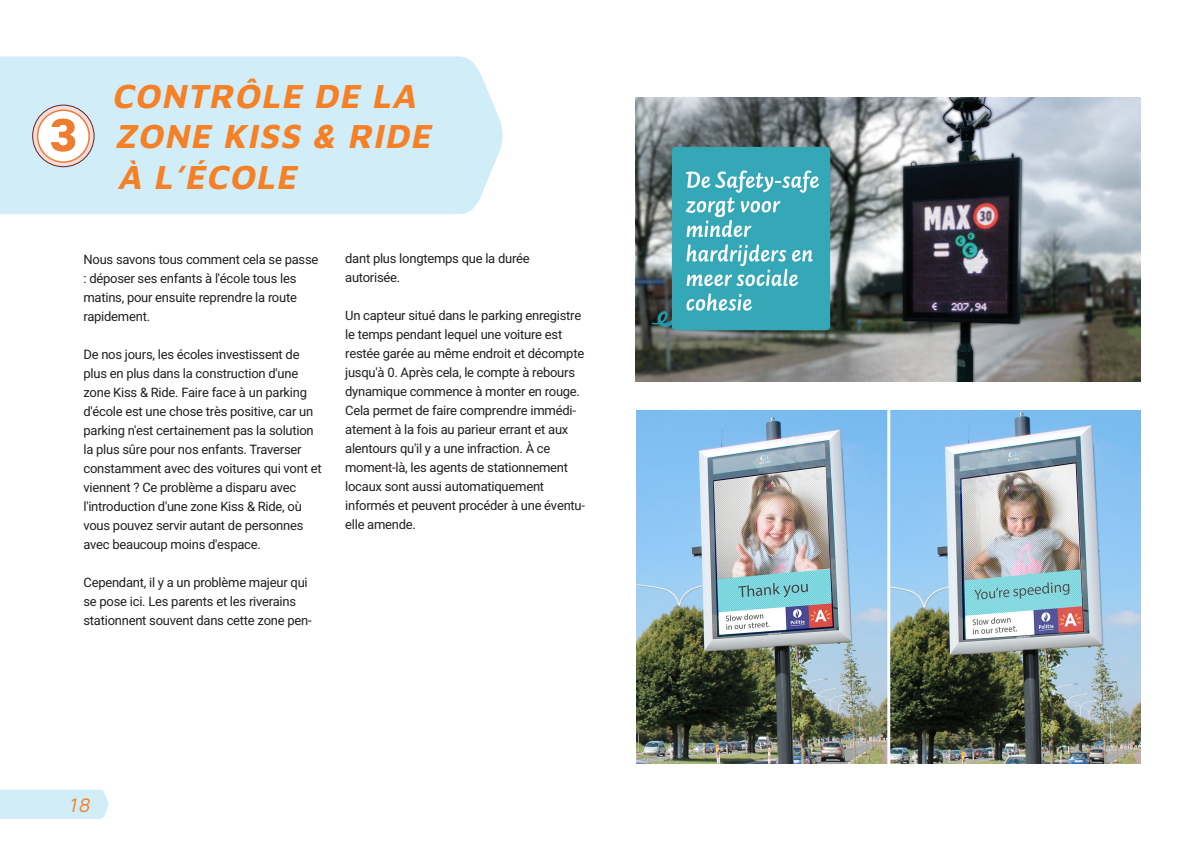
<style>
.page{position:relative;width:1194px;height:843px;background:#fff}
.page>*{position:absolute;margin:0;border:0;box-sizing:border-box;transform-origin:0 0}
.t1{font:italic 34.4px/40.2px "Maven Pro";color:#f58025}
.t2{font:italic 20.2px "Maven Pro";color:#f58025}
.t3{font:13px/19px "Heebo";letter-spacing:-.02em;color:#231f20}
</style>
<div class="page">
<div style="left:0;top:56px;width:503px;height:158px;background:#d1edf8"></div>
<img style="left:637px;top:411px;width:503px;height:352px">
<img style="left:636px;top:98px;width:504px;height:284px">
<img style="left:30px;top:104px;width:68px;height:67px">
<img style="left:64px;top:125px;width:34px;height:45px">
<div style="left:0;top:790px;width:108px;height:29px;background:#d1edf8"></div>
<h1 class="t1" style="left:112px;top:74px;width:329px">CONTRÔLE DE LA<br>ZONE KISS &amp; RIDE<br>À L’ÉCOLE</h1>
<p class="t3" style="left:83px;top:250px;width:236px">Nous savons tous comment cela se passe : déposer ses enfants à l'école tous les matins, pour ensuite reprendre la route rapidement.</p>
<p class="t3" style="left:83px;top:345px;width:240px">De nos jours, les écoles investissent de plus en plus dans la construction d'une zone Kiss &amp; Ride. Faire face à un parking d'école est une chose très positive, car un parking n'est certainement pas la solution la plus sûre pour nos enfants. Traverser constamment avec des voitures qui vont et viennent ? Ce problème a disparu avec l'introduction d'une zone Kiss &amp; Ride, où vous pouvez servir autant de personnes avec beaucoup moins d'espace.</p>
<p class="t3" style="left:83px;top:573px;width:230px">Cependant, il y a un problème majeur qui se pose ici. Les parents et les riverains stationnent souvent dans cette zone pen-</p>
<p class="t3" style="left:345px;top:249px;width:186px">dant plus longtemps que la durée autorisée.</p>
<p class="t3" style="left:345px;top:306px;width:241px">Un capteur situé dans le parking enregistre le temps pendant lequel une voiture est restée garée au même endroit et décompte jusqu'à 0. Après cela, le compte à rebours dynamique commence à monter en rouge.<br>Cela permet de faire comprendre immédi&shy;atement à la fois au parieur errant et aux alentours qu'il y a une infraction. À ce moment-là, les agents de stationnement locaux sont aussi automatiquement informés et peuvent procéder à une éventu&shy;elle amende.</p>
<h2 class="t2" style="left:68px;top:791px;width:28px">18</h2>
</div>
